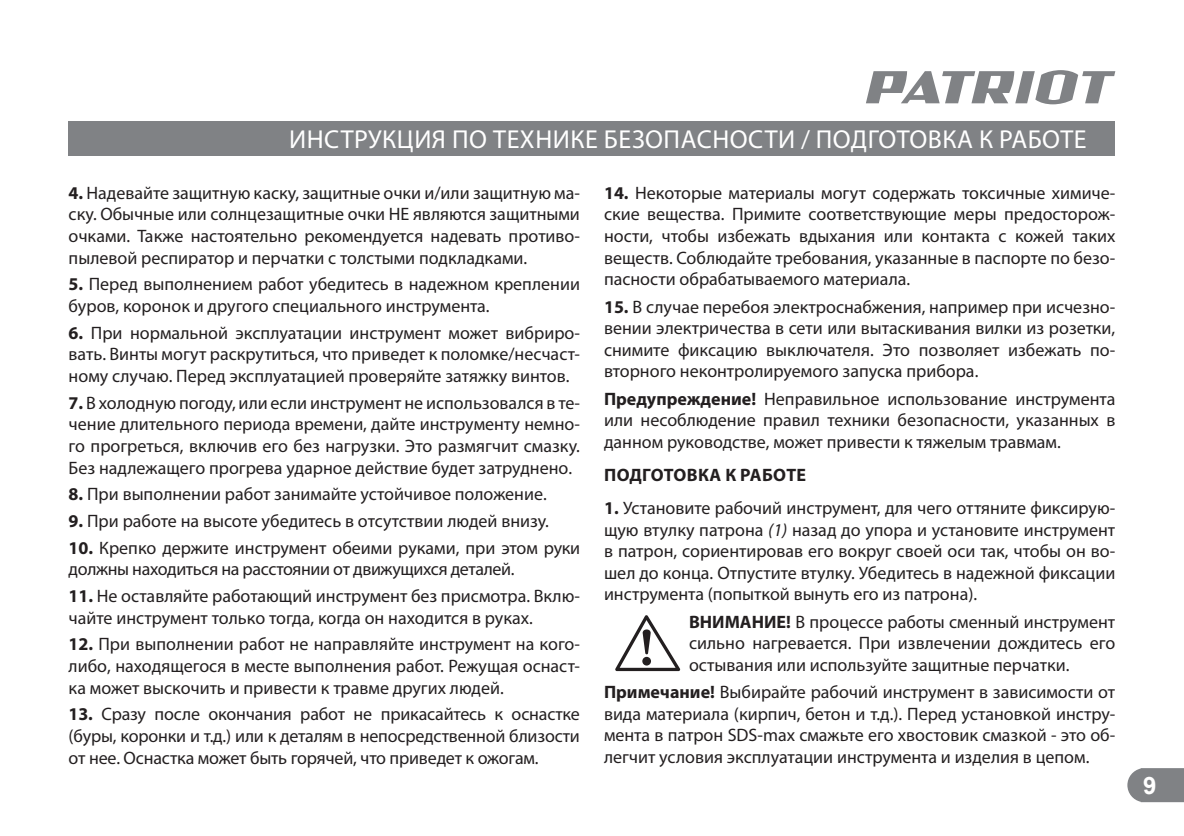
<style>
.page{position:relative;width:1184px;height:836px;background:#fff}
.page>*{position:absolute;margin:0;border:0;box-sizing:border-box;transform-origin:0 0}
.t1{font:26px "Myriad Pro";letter-spacing:.02em;color:#fff}
.t2{font:700 24px "Arial";color:#fff}
.t3{font:18px/21.6px "Myriad Pro";color:#231f20;text-align:justify}
.t4{font:18px/21.6px "Myriad Pro";letter-spacing:-.02em;color:#231f20}
.t5{font:700 18px "Myriad Pro";letter-spacing:.015em;color:#231f20}
.s1{font-weight:700}
.s2{font-style:italic}
</style>
<div class="page">
<svg style="left:1127px;top:768px;width:57px;height:33px;background:#888a8d"></svg>
<svg style="left:866px;top:70px;width:249px;height:34px"></svg>
<div style="left:69px;top:121px;width:1046px;height:34px;background:#808285"></div>
<svg style="left:615px;top:615px;width:65px;height:55px"></svg>
<h1 class="t1" style="left:289px;top:123px;width:799px">ИНСТРУКЦИЯ ПО ТЕХНИКЕ БЕЗОПАСНОСТИ / ПОДГОТОВКА К РАБОТЕ</h1>
<p class="t3" style="left:69px;top:182px;width:513px"><span class="s1">4.</span> Надевайте защитную каску, защитные очки и/или защитную ма&shy;ску. Обычные или солнцезащитные очки НЕ являются защитными очками. Также настоятельно рекомендуется надевать противо&shy;пылевой респиратор и перчатки с толстыми подкладками.</p>
<p class="t3" style="left:69px;top:273px;width:513px"><span class="s1">5.</span> Перед выполнением работ убедитесь в надежном креплении буров, коронок и другого специального инструмента.</p>
<p class="t3" style="left:69px;top:321px;width:513px"><span class="s1">6.</span> При нормальной эксплуатации инструмент может вибриро&shy;вать. Винты могут раскрутиться, что приведет к поломке/несчаст&shy;ному случаю. Перед эксплуатацией проверяйте затяжку винтов.</p>
<p class="t3" style="left:69px;top:391px;width:513px"><span class="s1">7.</span> В холодную погоду, или если инструмент не использовался в те&shy;чение длительного периода времени, дайте инструменту немно&shy;го прогреться, включив его без нагрузки. Это размягчит смазку.<br>Без надлежащего прогрева ударное действие будет затруднено.</p>
<p class="t3" style="left:69px;top:483px;width:480px"><span class="s1">8.</span> При выполнении работ занимайте устойчивое положение.</p>
<p class="t3" style="left:69px;top:509px;width:482px"><span class="s1">9.</span> При работе на высоте убедитесь в отсутствии людей внизу.</p>
<p class="t4" style="left:69px;top:536px;width:513px"><span class="s1">10.</span> Крепко держите инструмент обеими руками, при этом руки должны находиться на расстоянии от движущихся деталей.</p>
<p class="t3" style="left:69px;top:584px;width:513px"><span class="s1">11.</span> Не оставляйте работающий инструмент без присмотра. Вклю&shy;чайте инструмент только тогда, когда он находится в руках.</p>
<p class="t3" style="left:69px;top:633px;width:513px"><span class="s1">12.</span> При выполнении работ не направляйте инструмент на кого&shy;либо, находящегося в месте выполнения работ. Режущая оснаст&shy;ка может выскочить и привести к травме других людей.</p>
<p class="t3" style="left:69px;top:703px;width:513px"><span class="s1">13.</span> Сразу после окончания работ не прикасайтесь к оснастке (буры, коронки и т.д.) или к деталям в непосредственной близости от нее. Оснастка может быть горячей, что приведет к ожогам.</p>
<p class="t3" style="left:604px;top:181px;width:513px"><span class="s1">14.</span> Некоторые материалы могут содержать токсичные химиче&shy;ские вещества. Примите соответствующие меры предосторож&shy;ности, чтобы избежать вдыхания или контакта с кожей таких веществ. Соблюдайте требования, указанные в паспорте по безо&shy;пасности обрабатываемого материала.</p>
<p class="t3" style="left:604px;top:295px;width:513px"><span class="s1">15.</span> В случае перебоя электроснабжения, например при исчезно&shy;вении электричества в сети или вытаскивания вилки из розетки, снимите фиксацию выключателя. Это позволяет избежать по&shy;вторного неконтролируемого запуска прибора.</p>
<p class="t3" style="left:604px;top:387px;width:513px"><span class="s1">Предупреждение!</span> Неправильное использование инструмента или несоблюдение правил техники безопасности, указанных в данном руководстве, может привести к тяжелым травмам.</p>
<p class="t5" style="left:604px;top:464px;width:203px">ПОДГОТОВКА К РАБОТЕ</p>
<p class="t3" style="left:604px;top:496px;width:513px"><span class="s1">1.</span> Установите рабочий инструмент, для чего оттяните фиксирую&shy;щую втулку патрона <span class="s2">(1)</span> назад до упора и установите инструмент в патрон, сориентировав его вокруг своей оси так, чтобы он во&shy;шел до конца. Отпустите втулку. Убедитесь в надежной фиксации инструмента (попыткой вынуть его из патрона).</p>
<p class="t3" style="left:689px;top:610px;width:428px"><span class="s1">ВНИМАНИЕ!</span> В процессе работы сменный инструмент сильно нагревается. При извлечении дождитесь его остывания или используйте защитные перчатки.</p>
<p class="t3" style="left:604px;top:680px;width:513px"><span class="s1">Примечание!</span> Выбирайте рабочий инструмент в зависимости от вида материала (кирпич, бетон и т.д.). Перед установкой инстру&shy;мента в патрон SDS-max смажьте его хвостовик смазкой - это об&shy;легчит условия эксплуатации инструмента и изделия в цепом.</p>
<h2 class="t2" style="left:1143px;top:769px;width:15px">9</h2>
</div>
